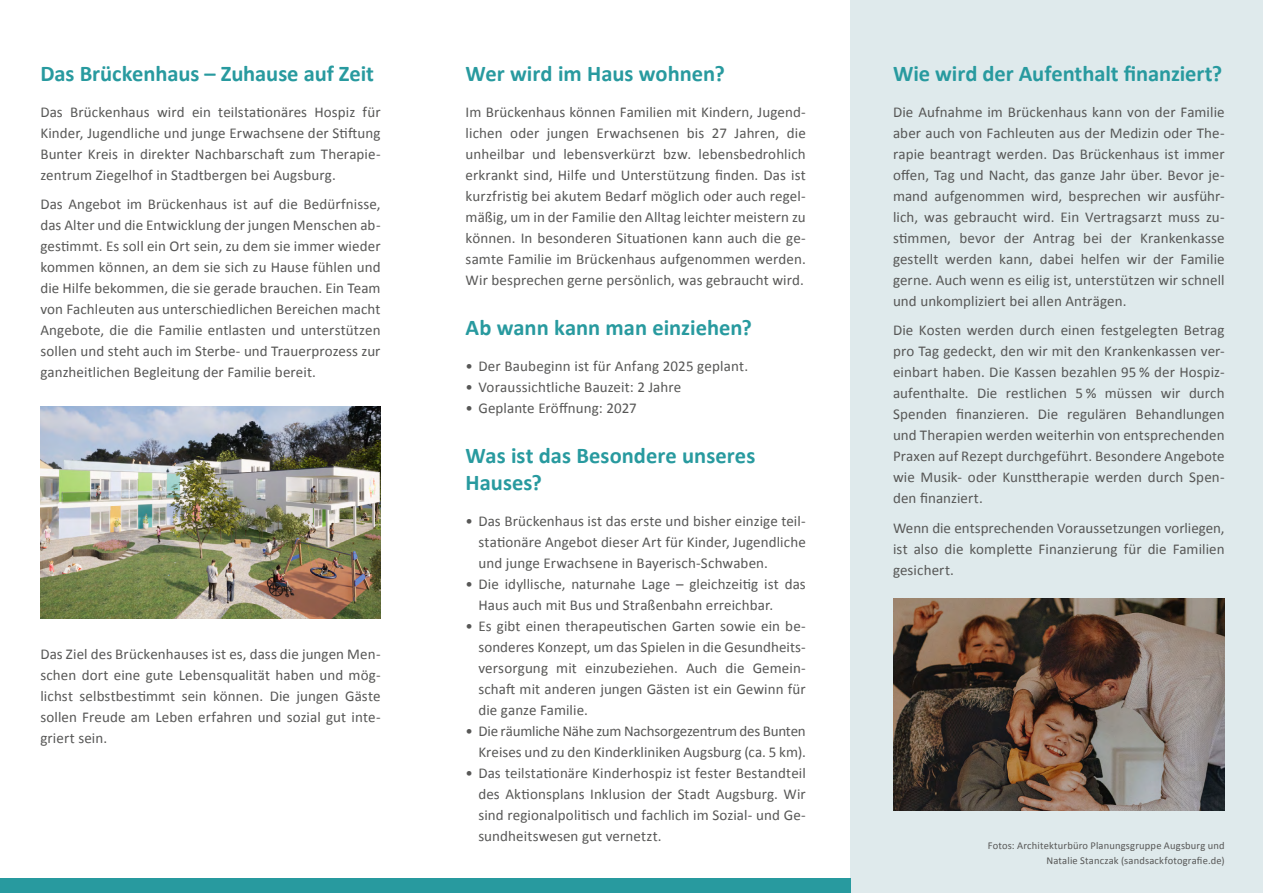
<style>
.page{position:relative;width:1263px;height:893px;background:#fff}
.page>*{position:absolute;margin:0;border:0;box-sizing:border-box;transform-origin:0 0}
.Head{font:700 22.5px/27px "Calibri";color:#289a9f}
.Grund{font:15px/21px "Calibri";letter-spacing:.005em;color:#575756;text-align:justify}
.Grund-2{font:10.5px/15px "Calibri";letter-spacing:.015em;color:#575756;text-align:right}
</style>
<div class="page">
<div style="left:850px;top:0;width:413px;height:893px;background:#dfeaec"></div>
<img style="left:893px;top:598px;width:332px;height:213px">
<div style="left:0;top:879px;width:850px;height:14px;background:#289a9f"></div>
<img style="left:40px;top:406px;width:341px;height:213px">
<p class="Head" style="left:40px;top:60px;width:335px">Das Brückenhaus – Zuhause auf Zeit</p>
<p class="Grund" style="left:40px;top:101px;width:342px">Das Brückenhaus wird ein teilstationäres Hospiz für Kinder, Jugendliche und junge Erwachsene der Stiftung Bunter Kreis in direkter Nachbarschaft zum Therapie&shy;zentrum Ziegelhof in Stadtbergen bei Augsburg.</p>
<p class="Grund" style="left:40px;top:194px;width:342px">Das Angebot im Brückenhaus ist auf die Bedürfnisse, das Alter und die Entwicklung der jungen Menschen ab&shy;gestimmt. Es soll ein Ort sein, zu dem sie immer wieder kommen können, an dem sie sich zu Hause fühlen und die Hilfe bekommen, die sie gerade brauchen. Ein Team von Fachleuten aus unterschiedlichen Bereichen macht Angebote, die die Familie entlasten und unterstützen sollen und steht auch im Sterbe- und Trauerprozess zur ganzheitlichen Begleitung der Familie bereit.</p>
<p class="Grund" style="left:40px;top:643px;width:342px">Das Ziel des Brückenhauses ist es, dass die jungen Men&shy;schen dort eine gute Lebensqualität haben und mög&shy;lichst selbstbestimmt sein können. Die jungen Gäste sollen Freude am Leben erfahren und sozial gut inte&shy;griert sein.</p>
<p class="Head" style="left:466px;top:60px;width:261px">Wer wird im Haus wohnen?</p>
<p class="Grund" style="left:466px;top:101px;width:342px">Im Brückenhaus können Familien mit Kindern, Jugend&shy;lichen oder jungen Erwachsenen bis 27 Jahren, die unheilbar und lebensverkürzt bzw. lebensbedrohlich erkrankt sind, Hilfe und Unterstützung finden. Das ist kurzfristig bei akutem Bedarf möglich oder auch regel&shy;mäßig, um in der Familie den Alltag leichter meistern zu können. In besonderen Situationen kann auch die ge&shy;samte Familie im Brückenhaus aufgenommen werden.<br>Wir besprechen gerne persönlich, was gebraucht wird.</p>
<p class="Head" style="left:466px;top:314px;width:288px">Ab wann kann man einziehen?</p>
<p class="Grund" style="left:466px;top:355px;width:284px">• Der Baubeginn ist für Anfang 2025 geplant.</p>
<p class="Grund" style="left:466px;top:376px;width:217px">• Voraussichtliche Bauzeit: 2 Jahre</p>
<p class="Grund" style="left:466px;top:397px;width:173px">• Geplante Eröffnung: 2027</p>
<p class="Head" style="left:466px;top:442px;width:291px">Was ist das Besondere unseres<br>Hauses?</p>
<p class="Grund" style="left:478px;top:511px;width:329px;text-indent:-13px">• Das Brückenhaus ist das erste und bisher einzige teil&shy;stationäre Angebot dieser Art für Kinder, Jugendliche und junge Erwachsene in Bayerisch-Schwaben.</p>
<p class="Grund" style="left:478px;top:574px;width:329px;text-indent:-13px">• Die idyllische, naturnahe Lage – gleichzeitig ist das<br>Haus auch mit Bus und Straßenbahn erreichbar.</p>
<p class="Grund" style="left:478px;top:616px;width:329px;text-indent:-13px">• Es gibt einen therapeutischen Garten sowie ein be&shy;sonderes Konzept, um das Spielen in die Gesundheits&shy;versorgung mit einzubeziehen. Auch die Gemein&shy;schaft mit anderen jungen Gästen ist ein Gewinn für die ganze Familie.</p>
<p class="Grund" style="left:466px;top:721px;width:342px;text-align:right">• Die räumliche Nähe zum Nachsorgezentrum des Bunten<br>Kreises und zu den Kinderkliniken Augsburg (ca. 5 km).</p>
<p class="Grund" style="left:478px;top:763px;width:329px;text-indent:-13px">• Das teilstationäre Kinderhospiz ist fester Bestandteil des Aktionsplans Inklusion der Stadt Augsburg. Wir sind regionalpolitisch und fachlich im Sozial- und Ge&shy;sundheitswesen gut vernetzt.</p>
<p class="Head" style="left:893px;top:60px;width:331px">Wie wird der Aufenthalt finanziert?</p>
<p class="Grund" style="left:893px;top:101px;width:333px">Die Aufnahme im Brückenhaus kann von der Familie aber auch von Fachleuten aus der Medizin oder The&shy;rapie beantragt werden. Das Brückenhaus ist immer offen, Tag und Nacht, das ganze Jahr über. Bevor je&shy;mand aufgenommen wird, besprechen wir ausführ&shy;lich, was gebraucht wird. Ein Vertragsarzt muss zu&shy;stimmen, bevor der Antrag bei der Krankenkasse gestellt werden kann, dabei helfen wir der Familie gerne. Auch wenn es eilig ist, unterstützen wir schnell und unkompliziert bei allen Anträgen.</p>
<p class="Grund" style="left:893px;top:320px;width:333px">Die Kosten werden durch einen festgelegten Betrag pro Tag gedeckt, den wir mit den Krankenkassen ver&shy;einbart haben. Die Kassen bezahlen 95 % der Hospiz&shy;aufenthalte. Die restlichen 5 % müssen wir durch Spenden finanzieren. Die regulären Behandlungen und Therapien werden weiterhin von entsprechenden Praxen auf Rezept durchgeführt. Besondere Angebote wie Musik- oder Kunsttherapie werden durch Spen&shy;den finanziert.</p>
<p class="Grund" style="left:893px;top:517px;width:333px">Wenn die entsprechenden Voraussetzungen vorliegen, ist also die komplette Finanzierung für die Familien gesichert.</p>
<p class="Grund-2" style="left:988px;top:838px;width:238px">Fotos: Architekturbüro Planungsgruppe Augsburg und<br>Natalie Stanczak (sandsackfotografie.de)</p>
</div>
